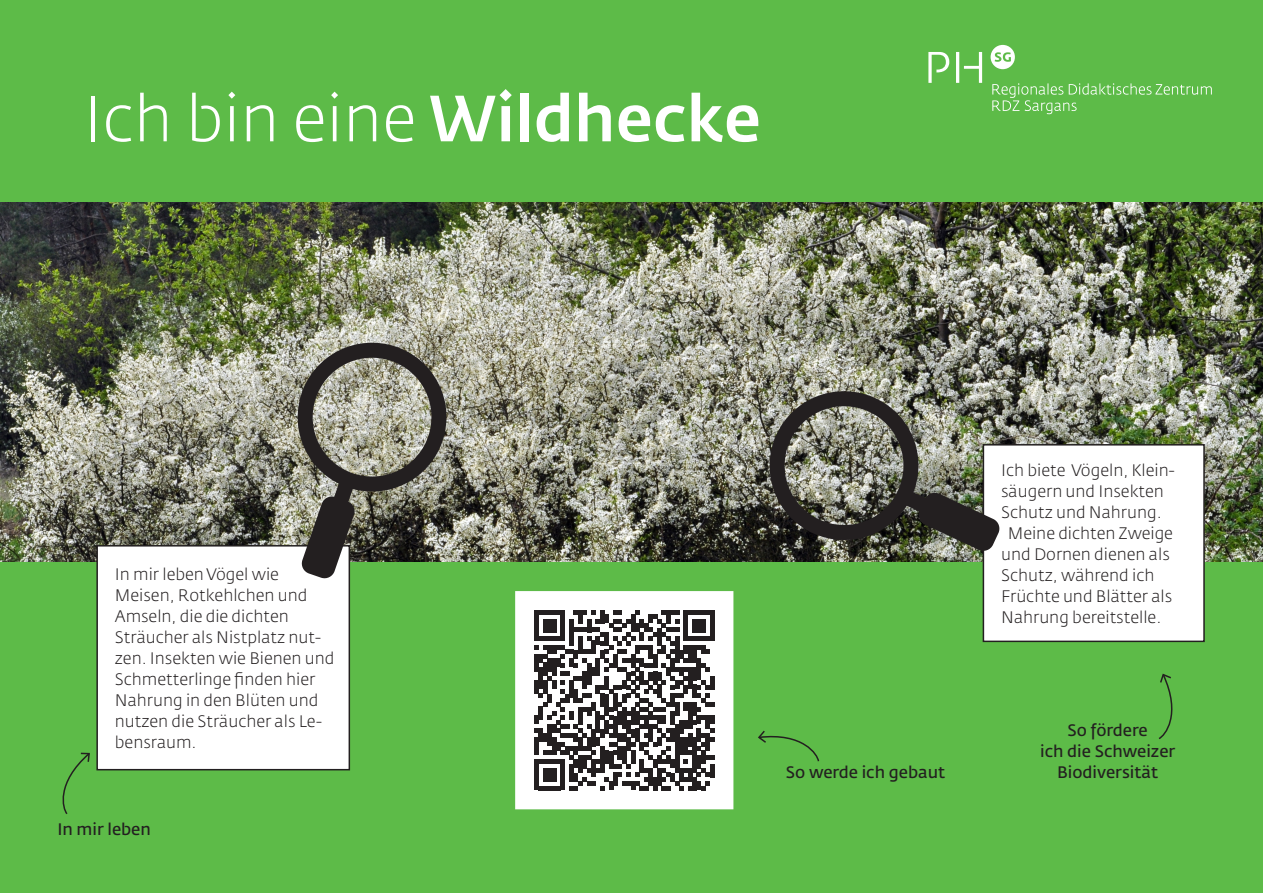
<style>
.page{position:relative;width:1263px;height:893px;background:#5dbb48}
.page>*{position:absolute;margin:0;border:0;box-sizing:border-box;transform-origin:0 0}
.t1{font:300 64.5px "Fedra Sans Std";color:#fff}
.t2{font:300 16.5px/21px "Fedra Sans Std";color:#231f20}
.t3{font:600 16.5px/21px "Fedra Sans Std";color:#231f20;text-align:center}
.s1{font-weight:500}
</style>
<div class="page">
<svg style="left:990px;top:45px;width:25px;height:24px"></svg>
<svg style="left:928px;top:52px;width:21px;height:31px"></svg>
<svg style="left:956px;top:52px;width:26px;height:31px"></svg>
<svg style="left:992px;top:83px;width:220px;height:31px"></svg>
<img style="left:0;top:202px;width:1263px;height:359px">
<div style="left:97px;top:546px;width:252px;height:224px;background:#fff"></div>
<div style="left:96px;top:545px;width:254px;height:225px;border:2px solid #231f20"></div>
<div style="left:983px;top:445px;width:221px;height:196px;background:#fff"></div>
<div style="left:983px;top:444px;width:222px;height:198px;border:2px solid #231f20"></div>
<svg style="left:281px;top:326px;width:166px;height:254px;background:#7d8070"></svg>
<img style="left:757px;top:389px;width:244px;height:164px">
<svg style="left:758px;top:730px;width:62px;height:32px"></svg>
<svg style="left:62px;top:752px;width:28px;height:62px"></svg>
<svg style="left:1158px;top:673px;width:15px;height:66px"></svg>
<div style="left:517px;top:593px;width:215px;height:215px;background:#fff"></div>
<svg style="left:534px;top:610px;width:180px;height:180px"></svg>
<hr style="left:710px;top:764px;width:4px;height:13px;background:#231f20">
<div style="left:515px;top:591px;width:218px;height:218px;border:3px solid #fff"></div>
<h1 class="t1" style="left:83px;top:78px;width:679px">Ich bin eine <span class="s1">Wildhecke</span></h1>
<p class="t2" style="left:115px;top:564px;width:221px">In mir leben Vögel wie<br>Meisen, Rotkehlchen und<br>Amseln, die die dichten<br>Sträucher als Nistplatz nut&shy;zen. Insekten wie Bienen und<br>Schmetterlinge finden hier<br>Nahrung in den Blüten und nutzen die Sträucher als Le&shy;bensraum.</p>
<p class="t3" style="left:57px;top:819px;width:95px">In mir leben</p>
<p class="t3" style="left:786px;top:762px;width:161px">So werde ich gebaut</p>
<p class="t2" style="left:1001px;top:460px;width:175px">Ich biete Vögeln, Klein-</p>
<p class="t2" style="left:1001px;top:481px;width:164px">säugern und Insekten</p>
<p class="t2" style="left:1001px;top:502px;width:162px">Schutz und Nahrung.</p>
<p class="t2" style="left:1008px;top:523px;width:167px">Meine dichten Zweige</p>
<p class="t2" style="left:1001px;top:544px;width:170px">und Dornen dienen als</p>
<p class="t2" style="left:1001px;top:565px;width:155px">Schutz, während ich</p>
<p class="t2" style="left:1001px;top:586px;width:173px">Früchte und Blätter als</p>
<p class="t2" style="left:1001px;top:607px;width:162px">Nahrung bereitstelle.</p>
<p class="t3" style="left:1040px;top:720px;width:137px">So fördere<br>ich die Schweizer<br>Biodiversität</p>
</div>
